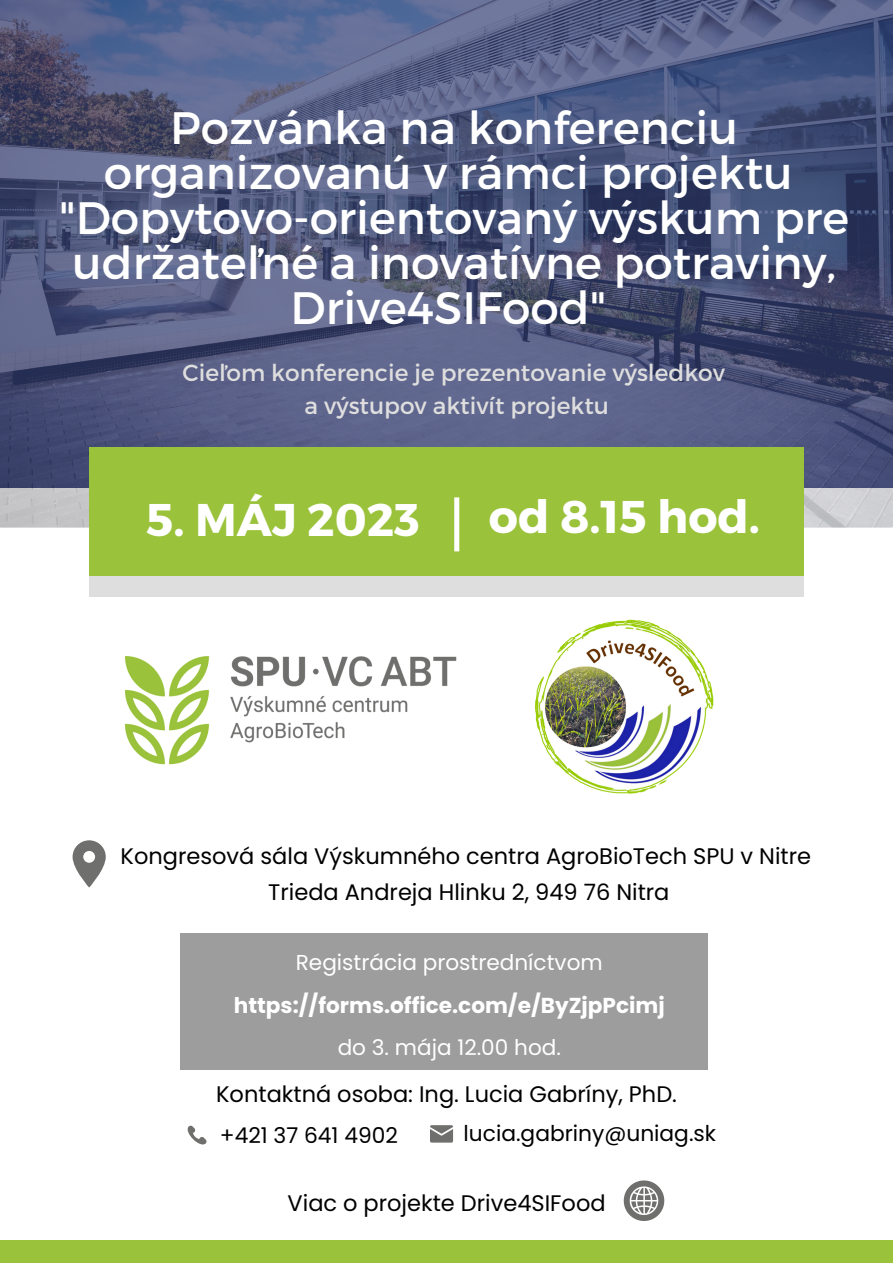
<style>
.page{position:relative;width:893px;height:1263px;background:#fff}
.page>*{position:absolute;margin:0;border:0;box-sizing:border-box;transform-origin:0 0}
.t1{font:700 45.75px "Montserrat";color:#fff}
.t2{font:45.38px/45px "Montserrat";color:#fff;text-align:center}
.t3{font:23.25px/33.2px "Montserrat";color:#dedede;text-align:center}
.t4{font:22.5px/36px "Poppins";color:#000;text-align:center}
.t5{font:21.75px "Poppins";color:#000}
.t6{font:21.6px "Poppins";color:#fff}
.t7{font:700 21.6px "Poppins";color:#fff}
</style>
<div class="page">
<img style="left:0;top:0;width:893px;height:528px">
<div style="left:89px;top:447px;width:715px;height:138px;background:#9ac23b"></div>
<div style="left:0;top:1240px;width:893px;height:23px;background:#9ac23b"></div>
<div style="left:454px;top:497px;width:5px;height:54px;background:#fff"></div>
<img style="left:535px;top:619px;width:179px;height:175px">
<svg style="left:73px;top:840px;width:33px;height:47px"></svg>
<svg style="left:187px;top:1125px;width:20px;height:20px"></svg>
<svg style="left:430px;top:1125px;width:23px;height:17px"></svg>
<div style="left:180px;top:933px;width:527px;height:136px;background:#9d9d9d"></div>
<svg style="left:624px;top:1180px;width:40px;height:41px"></svg>
<div style="left:89px;top:576px;width:715px;height:21px;background:#dedede"></div>
<img style="left:124px;top:655px;width:333px;height:110px">
<h2 class="t2" style="left:59px;top:103px;width:791px">Pozvánka na konferenciu organizovanú v rámci projektu "Dopytovo-orientovaný výskum pre udržateľné a inovatívne potraviny,<br>Drive4SIFood"</h2>
<p class="t3" style="left:183px;top:355px;width:544px">Cieľom konferencie je prezentovanie výsledkov a výstupov aktivít projektu</p>
<h1 class="t1" style="left:146px;top:490px;width:275px">5. MÁJ 2023</h1>
<h1 class="t1" style="left:489px;top:487px;width:272px">od 8.15 hod.</h1>
<p class="t4" style="left:121px;top:838px;width:692px">Kongresová sála Výskumného centra AgroBioTech SPU v Nitre<br>Trieda Andreja Hlinku 2, 949 76 Nitra</p>
<p class="t6" style="left:296px;top:947px;width:308px">Registrácia prostredníctvom</p>
<p class="t7" style="left:234px;top:990px;width:432px">https://forms.office.com/e/ByZjpPcimj</p>
<p class="t6" style="left:338px;top:1033px;width:225px">do 3. mája 12.00 hod.</p>
<p class="t4" style="left:216px;top:1075px;width:462px">Kontaktná osoba: Ing. Lucia Gabríny, PhD.</p>
<p class="t5" style="left:220px;top:1120px;width:180px">+421 37 641 4902</p>
<p class="t5" style="left:463px;top:1118px;width:254px">lucia.gabriny@uniag.sk</p>
<p class="t4" style="left:287px;top:1185px;width:319px">Viac o projekte Drive4SIFood</p>
</div>
